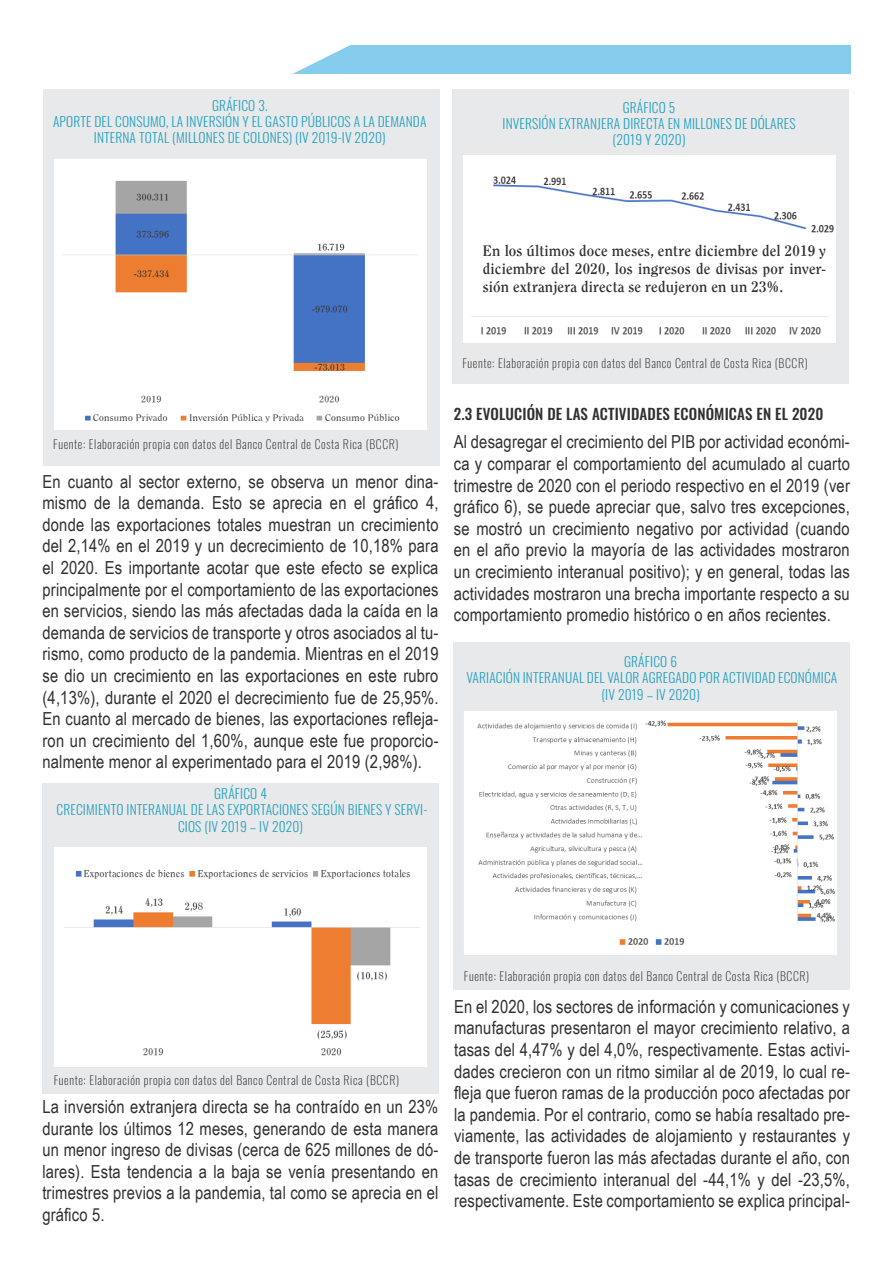
<style>
.page{position:relative;width:893px;height:1263px;background:#fff}
.page>*{position:absolute;margin:0;border:0;box-sizing:border-box;transform-origin:0 0}
.t1{font:18px/21.6px "Arial Narrow";letter-spacing:.01em;color:#312f30;text-align:justify}
.t2{font:700 15px/18px "Clearface LT";letter-spacing:.01em;color:#312f30;text-align:justify}
.t3{font:500 15px "Oswald";letter-spacing:.01em;color:#312f30}
.t4{font:300 13.5px/16.2px "Oswald";letter-spacing:.01em;color:#28a2c1;text-align:center}
.t5{font:200 12px "Oswald";letter-spacing:.05em;color:#312f30}
</style>
<div class="page">
<div style="left:452px;top:89px;width:397px;height:295px;background:#e8e9ea"></div>
<div style="left:43px;top:783px;width:396px;height:311px;background:#e8e9ea"></div>
<img style="left:54px;top:847px;width:373px;height:219px">
<div style="left:51px;top:45px;width:799px;height:29px;background:#85cbec"></div>
<svg style="left:51px;top:45px;width:299px;height:29px"></svg>
<div style="left:43px;top:89px;width:396px;height:376px;background:#e8e9ea"></div>
<div style="left:463px;top:155px;width:373px;height:188px;background:#fff"></div>
<img style="left:54px;top:159px;width:373px;height:271px">
<div style="left:454px;top:643px;width:396px;height:347px;background:#e8e9ea"></div>
<img style="left:464px;top:711px;width:373px;height:244px">
<p class="t4" style="left:53px;top:96px;width:375px">GRÁFICO 3.<br>APORTE DEL CONSUMO, LA INVERSIÓN Y EL GASTO PÚBLICOS A LA DEMANDA<br>INTERNA TOTAL (MILLONES DE COLONES) (IV 2019-IV 2020)</p>
<p class="t4" style="left:503px;top:98px;width:294px">GRÁFICO 5<br>INVERSIÓN EXTRANJERA DIRECTA EN MILLONES DE DÓLARES (2019 Y 2020)</p>
<p class="t2" style="left:483px;top:242px;width:345px">En los últimos doce meses, entre diciembre del 2019 y diciembre del 2020, los ingresos de divisas por inver&shy;sión extranjera directa se redujeron en un 23%.</p>
<p class="t5" style="left:53px;top:433px;width:347px">Fuente: Elaboración propia con datos del Banco Central de Costa Rica (BCCR)</p>
<p class="t1" style="left:43px;top:470px;width:398px">En cuanto al sector externo, se observa un menor dina&shy;mismo de la demanda. Esto se aprecia en el gráfico 4, donde las exportaciones totales muestran un crecimiento del 2,14% en el 2019 y un decrecimiento de 10,18% para el 2020. Es importante acotar que este efecto se explica principalmente por el comportamiento de las exportaciones en servicios, siendo las más afectadas dada la caída en la demanda de servicios de transporte y otros asociados al tu&shy;rismo, como producto de la pandemia. Mientras en el 2019 se dio un crecimiento en las exportaciones en este rubro (4,13%), durante el 2020 el decrecimiento fue de 25,95%.<br>En cuanto al mercado de bienes, las exportaciones refleja&shy;ron un crecimiento del 1,60%, aunque este fue proporcio&shy;nalmente menor al experimentado para el 2019 (2,98%).</p>
<p class="t4" style="left:57px;top:784px;width:372px">GRÁFICO 4<br>CRECIMIENTO INTERANUAL DE LAS EXPORTACIONES SEGÚN BIENES Y SERVI-<br>CIOS (IV 2019 – IV 2020)</p>
<p class="t5" style="left:462px;top:352px;width:347px">Fuente: Elaboración propia con datos del Banco Central de Costa Rica (BCCR)</p>
<p class="t3" style="left:454px;top:406px;width:371px">2.3 EVOLUCIÓN DE LAS ACTIVIDADES ECONÓMICAS EN EL 2020</p>
<p class="t1" style="left:454px;top:430px;width:398px">Al desagregar el crecimiento del PIB por actividad económi&shy;ca y comparar el comportamiento del acumulado al cuarto trimestre de 2020 con el periodo respectivo en el 2019 (ver gráfico 6), se puede apreciar que, salvo tres excepciones, se mostró un crecimiento negativo por actividad (cuando en el año previo la mayoría de las actividades mostraron un crecimiento interanual positivo); y en general, todas las actividades mostraron una brecha importante respecto a su comportamiento promedio histórico o en años recientes.</p>
<p class="t4" style="left:466px;top:652px;width:373px">GRÁFICO 6<br>VARIACIÓN INTERANUAL DEL VALOR AGREGADO POR ACTIVIDAD ECONÓMICA (IV 2019 – IV 2020)</p>
<p class="t5" style="left:54px;top:1070px;width:347px">Fuente: Elaboración propia con datos del Banco Central de Costa Rica (BCCR)</p>
<p class="t1" style="left:42px;top:1095px;width:398px">La inversión extranjera directa se ha contraído en un 23% durante los últimos 12 meses, generando de esta manera un menor ingreso de divisas (cerca de 625 millones de dó&shy;lares). Esta tendencia a la baja se venía presentando en trimestres previos a la pandemia, tal como se aprecia en el gráfico 5.</p>
<p class="t5" style="left:464px;top:965px;width:347px">Fuente: Elaboración propia con datos del Banco Central de Costa Rica (BCCR)</p>
<p class="t1" style="left:454px;top:995px;width:398px">En el 2020, los sectores de información y comunicaciones y manufacturas presentaron el mayor crecimiento relativo, a tasas del 4,47% y del 4,0%, respectivamente. Estas activi&shy;dades crecieron con un ritmo similar al de 2019, lo cual re&shy;fleja que fueron ramas de la producción poco afectadas por la pandemia. Por el contrario, como se había resaltado pre&shy;viamente, las actividades de alojamiento y restaurantes y de transporte fueron las más afectadas durante el año, con tasas de crecimiento interanual del -44,1% y del -23,5%, respectivamente. Este comportamiento se explica principal-</p>
</div>
